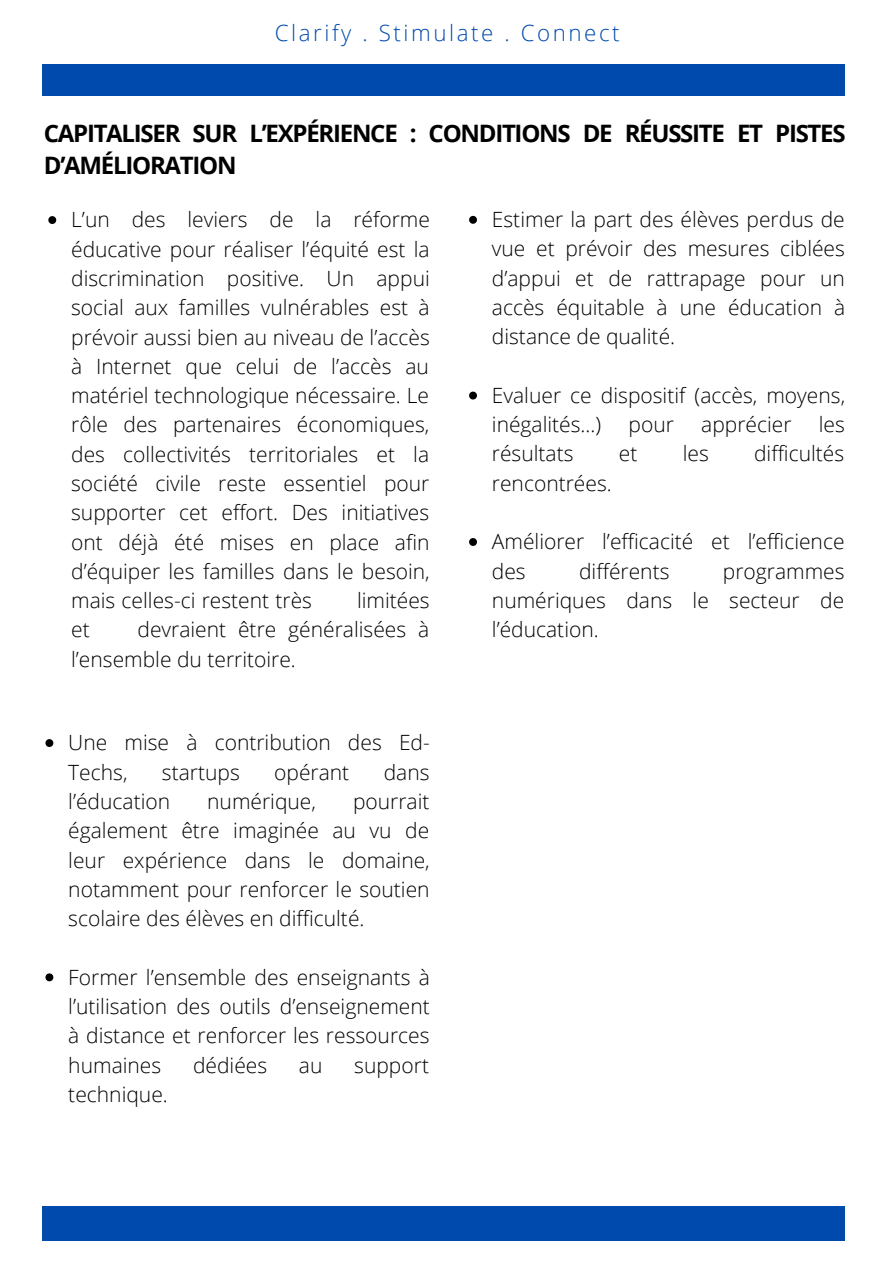
<style>
.page{position:relative;width:894px;height:1264px;background:#fff}
.page>*{position:absolute;margin:0;border:0;box-sizing:border-box;transform-origin:0 0}
.t1{font:700 24px/32.7px "Open Sans";letter-spacing:-.055em;color:#000}
.t2{font:300 22.35px "Open Sans";letter-spacing:.115em;color:#004aad}
.t3{font:300 21px/29.2px "Open Sans";color:#000;text-align:justify}
</style>
<div class="page">
<svg style="left:48px;top:216px;width:8px;height:8px"></svg>
<svg style="left:45px;top:739px;width:8px;height:8px"></svg>
<svg style="left:45px;top:973px;width:8px;height:8px"></svg>
<div style="left:43px;top:64px;width:801px;height:31px;background:#004aad"></div>
<div style="left:43px;top:1205px;width:801px;height:35px;background:#004aad"></div>
<svg style="left:469px;top:216px;width:8px;height:8px"></svg>
<svg style="left:469px;top:391px;width:8px;height:8px"></svg>
<svg style="left:469px;top:538px;width:8px;height:8px"></svg>
<p class="t2" style="left:274px;top:17px;width:346px">Clarify . Stimulate . Connect</p>
<p class="t1" style="left:44px;top:116px;width:803px">CAPITALISER SUR L’EXPÉRIENCE : CONDITIONS DE RÉUSSITE ET PISTES<br>D’AMÉLIORATION</p>
<p class="t3" style="left:71px;top:204px;width:360px">L’un des leviers de la réforme éducative pour réaliser l’équité est la discrimination positive. Un appui social aux familles vulnérables est à prévoir aussi bien au niveau de l’accès à Internet que celui de l’accès au matériel technologique nécessaire. Le rôle des partenaires économiques, des collectivités territoriales et la société civile reste essentiel pour supporter cet effort. Des initiatives ont déjà été mises en place afin d’équiper les familles dans le besoin, mais celles-ci restent très</p>
<p class="t3" style="left:357px;top:585px;width:74px">limitées</p>
<p class="t3" style="left:71px;top:614px;width:359px;text-indent:66px">devraient être généralisées à l’ensemble du territoire.</p>
<p class="t3" style="left:71px;top:614px;width:20px">et</p>
<p class="t3" style="left:68px;top:727px;width:363px">Une mise à contribution des Ed-<br>Techs,</p>
<p class="t3" style="left:162px;top:757px;width:79px">startups</p>
<p class="t3" style="left:274px;top:757px;width:77px">opérant</p>
<p class="t3" style="left:383px;top:757px;width:47px">dans</p>
<p class="t3" style="left:68px;top:786px;width:103px">l’éducation</p>
<p class="t3" style="left:207px;top:786px;width:110px">numérique,</p>
<p class="t3" style="left:68px;top:786px;width:363px;text-indent:284px">pourrait également être imaginée au vu de leur expérience dans le domaine, notamment pour renforcer le soutien scolaire des élèves en difficulté.</p>
<p class="t3" style="left:68px;top:961px;width:363px">Former l’ensemble des enseignants à l’utilisation des outils d’enseignement à distance et renforcer les ressources humaines</p>
<p class="t3" style="left:193px;top:1049px;width:76px">dédiées</p>
<p class="t3" style="left:299px;top:1049px;width:25px">au</p>
<p class="t3" style="left:354px;top:1049px;width:76px">support</p>
<p class="t3" style="left:68px;top:1079px;width:101px">technique.</p>
<p class="t3" style="left:492px;top:204px;width:355px">Estimer la part des élèves perdus de vue et prévoir des mesures ciblées d’appui et de rattrapage pour un accès équitable à une éducation à distance de qualité.</p>
<p class="t3" style="left:492px;top:380px;width:354px">Evaluer ce dispositif (accès, moyens, inégalités...)</p>
<p class="t3" style="left:628px;top:409px;width:47px">pour</p>
<p class="t3" style="left:701px;top:409px;width:92px">apprécier</p>
<p class="t3" style="left:818px;top:409px;width:28px">les</p>
<p class="t3" style="left:492px;top:438px;width:83px">résultats</p>
<p class="t3" style="left:618px;top:438px;width:20px">et</p>
<p class="t3" style="left:682px;top:438px;width:28px">les</p>
<p class="t3" style="left:753px;top:438px;width:92px">difficultés</p>
<p class="t3" style="left:492px;top:468px;width:121px">rencontrées.</p>
<p class="t3" style="left:492px;top:526px;width:354px">Améliorer l’efficacité et l’efficience des</p>
<p class="t3" style="left:579px;top:556px;width:92px">différents</p>
<p class="t3" style="left:492px;top:556px;width:354px;text-indent:231px">programmes numériques dans le secteur de l’éducation.</p>
</div>
